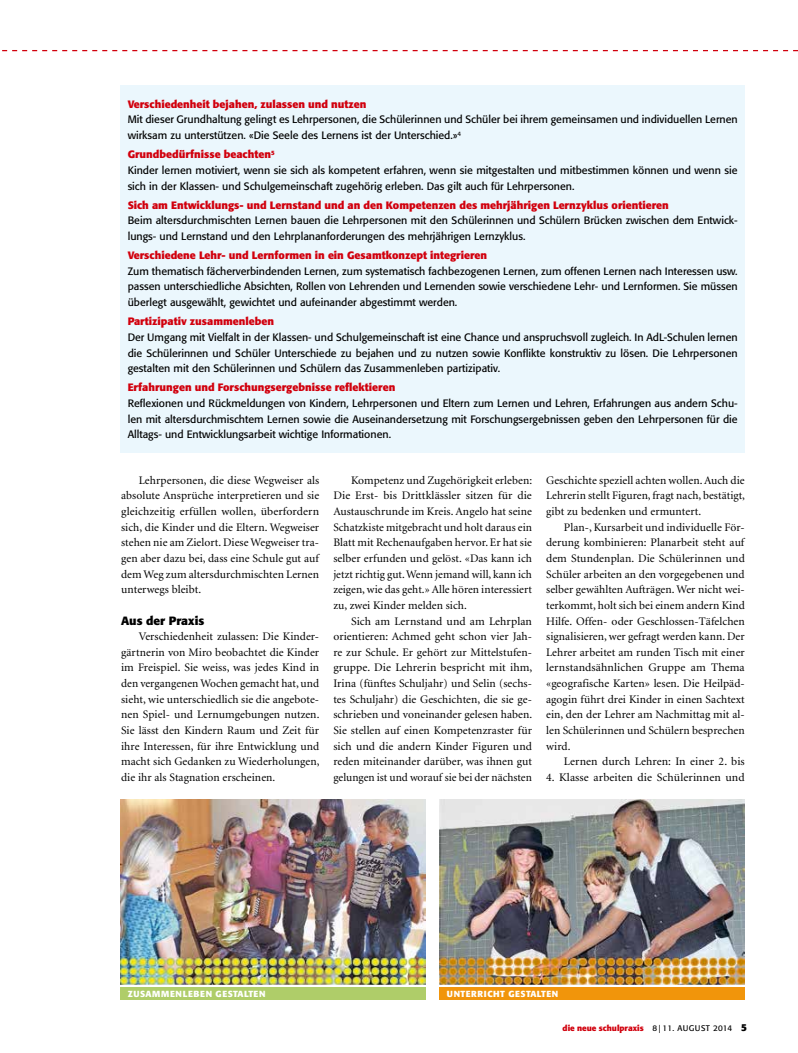
<style>
.page{position:relative;width:798px;height:1053px;background:#fff}
.page>*{position:absolute;margin:0;border:0;box-sizing:border-box;transform-origin:0 0}
.t1{font:700 11.88px "Formata";color:#000}
.t2{font:11.5px/15.6px "Minion";letter-spacing:.005em;color:#000;text-align:justify}
.t3{font:10.62px/15.6px "Formata";color:#000}
.t4{font:700 10.62px "Formata";color:#d1000d}
.t5{font:700 8.75px "Formata";letter-spacing:.07em;color:#fff}
.t6{font:700 8.75px "Formata";letter-spacing:.05em;color:#fff}
.t7{font:700 8.12px "Formata";color:#d1000d}
.s1{font-weight:700;color:#d1000d}
.s2{font-weight:400;color:#000}
.s3{font-size:10px;color:#000}
</style>
<div class="page">
<svg style="left:2px;top:50px;width:795px;height:1px"></svg>
<div style="left:120px;top:85px;width:624px;height:367px;background:#ebf7fd"></div>
<img style="left:120px;top:799px;width:305px;height:185px">
<img style="left:439px;top:799px;width:305px;height:185px">
<div style="left:120px;top:987px;width:305px;height:12px;background:#afcd69"></div>
<div style="left:439px;top:987px;width:305px;height:12px;background:#f1950b"></div>
<p class="t4" style="left:128px;top:97px;width:240px">Verschiedenheit bejahen, zulassen und nutzen</p>
<p class="t3" style="left:128px;top:112px;width:611px">Mit dieser Grundhaltung gelingt es Lehrpersonen, die Schülerinnen und Schüler bei ihrem gemeinsamen und individuellen Lernen wirksam zu unterstützen. «Die Seele des Lernens ist der Unterschied.»<sup>4</sup></p>
<p class="t3" style="left:128px;top:147px;width:611px"><span class="s1">Grundbedürfnisse beachten</span><sup>5<br></sup>Kinder lernen motiviert, wenn sie sich als kompetent erfahren, wenn sie mitgestalten und mitbestimmen können und wenn sie sich in der Klassen- und Schulgemeinschaft zugehörig erleben. Das gilt auch für Lehrpersonen.</p>
<p class="t4" style="left:128px;top:198px;width:542px">Sich am Entwicklungs- und Lernstand und an den Kompetenzen des mehrjährigen Lernzyklus orientieren</p>
<p class="t3" style="left:128px;top:213px;width:611px">Beim altersdurchmischten Lernen bauen die Lehrpersonen mit den Schülerinnen und Schülern Brücken zwischen dem Entwick&shy;lungs- und Lernstand und den Lehrplananforderungen des mehrjährigen Lernzyklus.</p>
<p class="t4" style="left:128px;top:249px;width:361px">Verschiedene Lehr- und Lernformen in ein Gesamtkonzept integrieren</p>
<p class="t3" style="left:128px;top:263px;width:611px;text-align:justify">Zum thematisch fächerverbindenden Lernen, zum systematisch fachbezogenen Lernen, zum offenen Lernen nach Interessen usw. passen unterschiedliche Absichten, Rollen von Lehrenden und Lernenden sowie verschiedene Lehr- und Lernformen. Sie müssen überlegt ausgewählt, gewichtet und aufeinander abgestimmt werden.</p>
<p class="t4" style="left:128px;top:315px;width:148px">Partizipativ zusammenleben</p>
<p class="t3" style="left:128px;top:329px;width:611px;text-align:justify">Der Umgang mit Vielfalt in der Klassen- und Schulgemeinschaft ist eine Chance und anspruchsvoll zugleich. In AdL-Schulen lernen die Schülerinnen und Schüler Unterschiede zu bejahen und zu nutzen sowie Konflikte konstruktiv zu lösen. Die Lehrpersonen gestalten mit den Schülerinnen und Schülern das Zusammenleben partizipativ.</p>
<p class="t4" style="left:128px;top:381px;width:269px">Erfahrungen und Forschungsergebnisse reflektieren</p>
<p class="t3" style="left:128px;top:395px;width:611px;text-align:justify">Reflexionen und Rückmeldungen von Kindern, Lehrpersonen und Eltern zum Lernen und Lehren, Erfahrungen aus andern Schu&shy;len mit altersdurchmischtem Lernen sowie die Auseinandersetzung mit Forschungsergebnissen geben den Lehrpersonen für die Alltags- und Entwicklungsarbeit wichtige Informationen.</p>
<p class="t2" style="left:121px;top:473px;width:199px;text-indent:18px">Lehrpersonen, die diese Wegweiser als absolute Ansprüche interpretieren und sie gleichzeitig erfüllen wollen, überfordern sich, die Kinder und die Eltern. Wegweiser stehen nie am Zielort. Diese Wegweiser tra&shy;gen aber dazu bei, dass eine Schule gut auf dem Weg zum altersdurchmischten Lernen unterwegs bleibt.</p>
<p class="t1" style="left:121px;top:613px;width:85px">Aus der Praxis</p>
<p class="t2" style="left:121px;top:629px;width:200px;text-indent:18px">Verschiedenheit zulassen: Die Kinder&shy;gärtnerin von Miro beobachtet die Kinder im Freispiel. Sie weiss, was jedes Kind in den vergangenen Wochen gemacht hat, und sieht, wie unterschiedlich sie die angebote&shy;nen Spiel- und Lernumgebungen nutzen.<br>Sie lässt den Kindern Raum und Zeit für ihre Interessen, für ihre Entwicklung und macht sich Gedanken zu Wiederholungen, die ihr als Stagnation erscheinen.</p>
<p class="t2" style="left:333px;top:473px;width:200px;text-indent:18px">Kompetenz und Zugehörigkeit erleben:<br>Die Erst- bis Drittklässler sitzen für die Austauschrunde im Kreis. Angelo hat seine Schatzkiste mitgebracht und holt daraus ein Blatt mit Rechenaufgaben hervor. Er hat sie selber erfunden und gelöst. «Das kann ich jetzt richtig gut. Wenn jemand will, kann ich zeigen, wie das geht.» Alle hören interessiert zu, zwei Kinder melden sich.</p>
<p class="t2" style="left:333px;top:613px;width:200px;text-indent:18px">Sich am Lernstand und am Lehrplan orientieren: Achmed geht schon vier Jah&shy;re zur Schule. Er gehört zur Mittelstufen&shy;gruppe. Die Lehrerin bespricht mit ihm, Irina (fünftes Schuljahr) und Selin (sechs&shy;tes Schuljahr) die Geschichten, die sie ge&shy;schrieben und voneinander gelesen haben.<br>Sie stellen auf einen Kompetenzraster für sich und die andern Kinder Figuren und reden miteinander darüber, was ihnen gut gelungen ist und worauf sie bei der nächsten</p>
<p class="t2" style="left:546px;top:473px;width:200px">Geschichte speziell achten wollen. Auch die Lehrerin stellt Figuren, fragt nach, bestätigt, gibt zu bedenken und ermuntert.</p>
<p class="t2" style="left:546px;top:519px;width:200px;text-indent:18px">Plan-, Kursarbeit und individuelle För&shy;derung kombinieren: Planarbeit steht auf dem Stundenplan. Die Schülerinnen und Schüler arbeiten an den vorgegebenen und selber gewählten Aufträgen. Wer nicht wei&shy;terkommt, holt sich bei einem andern Kind Hilfe. Offen- oder Geschlossen-Täfelchen signalisieren, wer gefragt werden kann. Der Lehrer arbeitet am runden Tisch mit einer lernstandsähnlichen Gruppe am Thema «geografische Karten» lesen. Die Heilpäd&shy;agogin führt drei Kinder in einen Sachtext ein, den der Lehrer am Nachmittag mit al&shy;len Schülerinnen und Schülern besprechen wird.</p>
<p class="t2" style="left:563px;top:754px;width:182px">Lernen durch Lehren: In einer 2. bis</p>
<p class="t2" style="left:546px;top:769px;width:200px">4. Klasse arbeiten die Schülerinnen und</p>
<p class="t5" style="left:128px;top:988px;width:139px">ZUSAMMENLEBEN GESTALTEN</p>
<p class="t6" style="left:446px;top:988px;width:113px">UNTERRICHT GESTALTEN</p>
<p class="t7" style="left:562px;top:1022px;width:186px">die neue schulpraxis <span class="s2">8 | 11. August 2014</span> <span class="s3">5</span></p>
</div>
